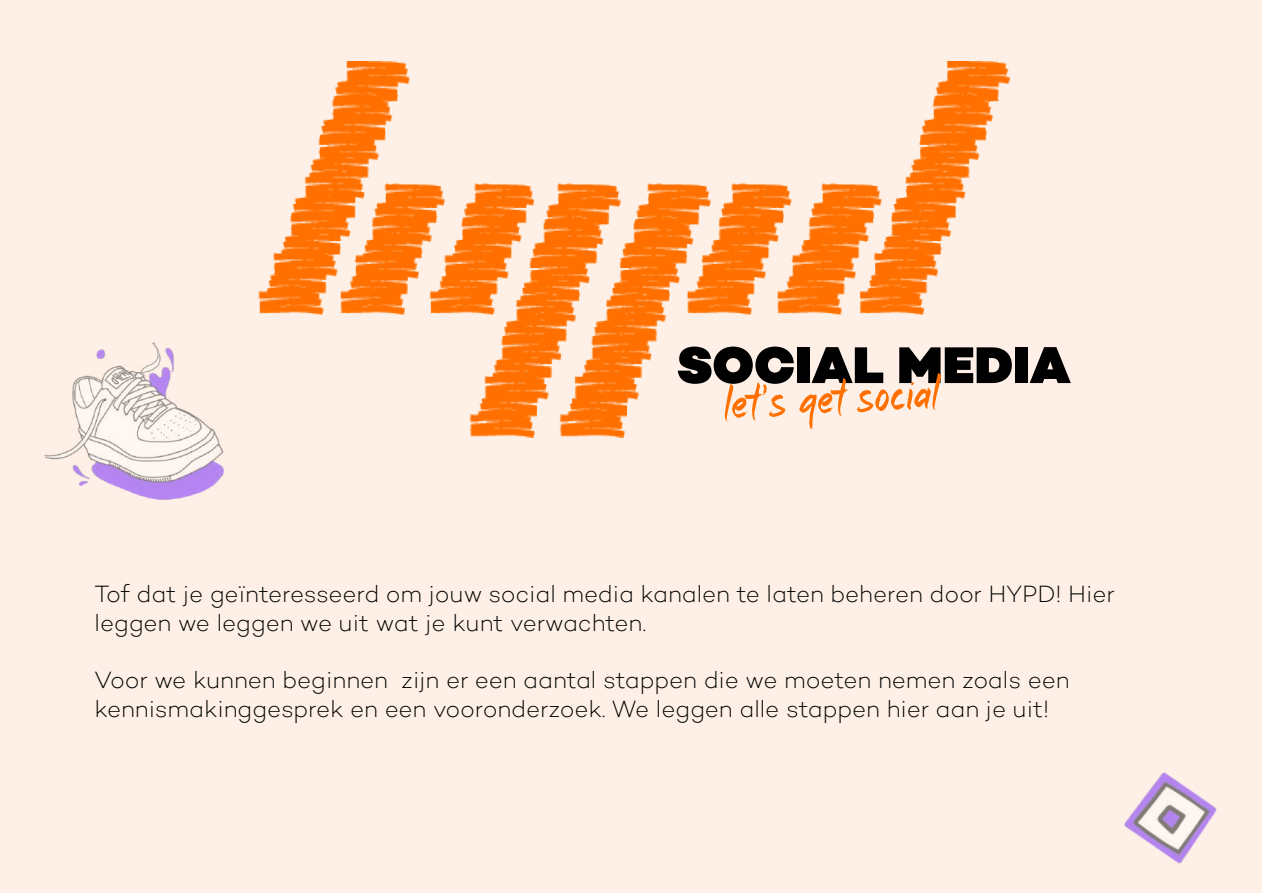
<style>
.page{position:relative;width:1263px;height:893px;background:#fff}
.page>*{position:absolute;margin:0;border:0;box-sizing:border-box;transform-origin:0 0}
.t1{font:52.5px "Marker Mark";color:#ff7000}
.t2{font:900 52.5px "Campton";color:#000}
.t3{font:200 24px/28.8px "Campton";letter-spacing:-.01em;color:#000}
</style>
<div class="page">
<div style="left:0;top:0;width:1262px;height:893px;background:#fef0e6"></div>
<img style="left:258px;top:61px;width:752px;height:377px">
<img style="left:44px;top:342px;width:180px;height:158px">
<img style="left:1124px;top:772px;width:93px;height:92px">
<h1 class="t2" style="left:677px;top:332px;width:396px">SOCIAL MEDIA</h1>
<h1 class="t1" style="left:723px;top:379px;width:217px;rotate:-3deg">let's get social</h1>
<p class="t3" style="left:95px;top:579px;width:1022px">Tof dat je geïnteresseerd om jouw social media kanalen te laten beheren door HYPD! Hier leggen we leggen we uit wat je kunt verwachten.</p>
<p class="t3" style="left:95px;top:665px;width:976px">Voor we kunnen beginnen zijn er een aantal stappen die we moeten nemen zoals een kennismakinggesprek en een vooronderzoek. We leggen alle stappen hier aan je uit!</p>
</div>
